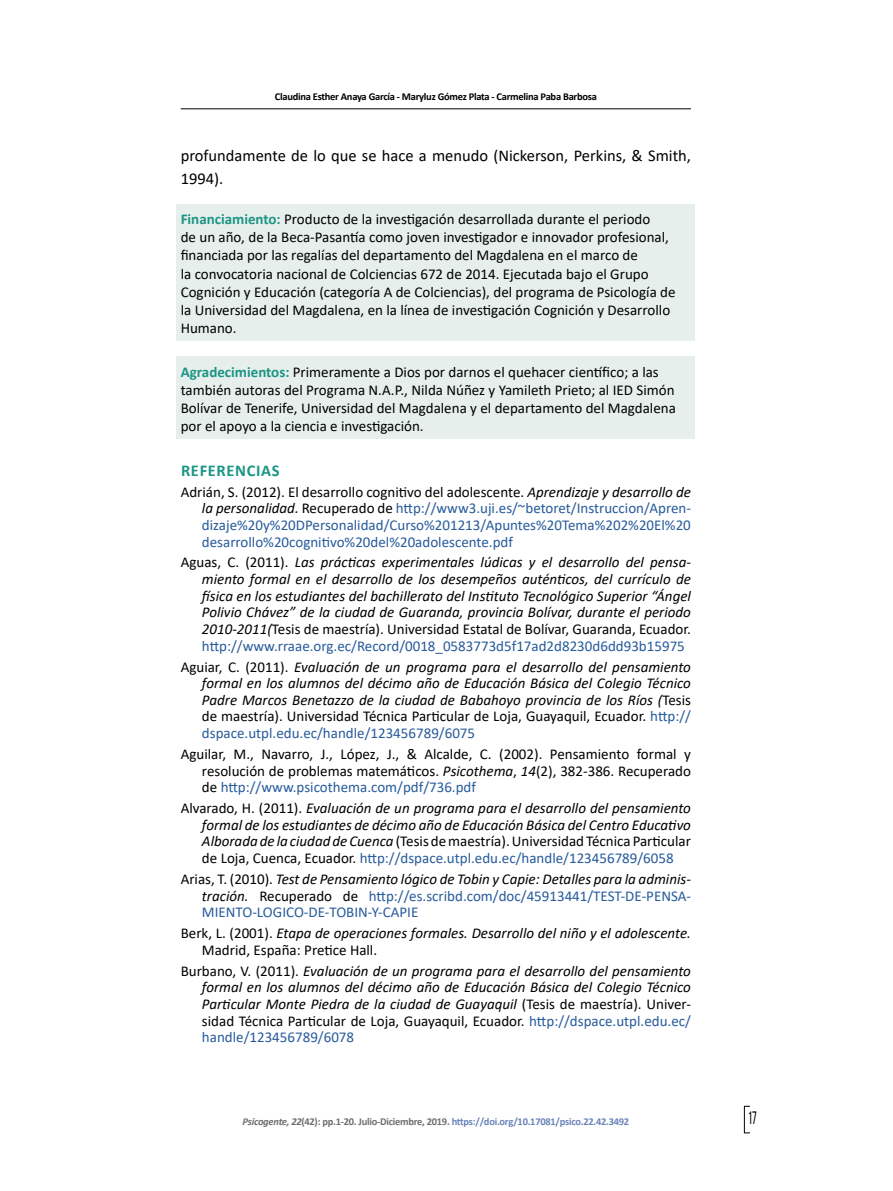
<style>
.page{position:relative;width:893px;height:1191px;background:#fff}
.page>*{position:absolute;margin:0;border:0;box-sizing:border-box;transform-origin:0 0}
.t1{font:18px "Bebas Neue";color:#000;scale:.67 1}
.t2{font:16.5px/22.6px "Calibri";color:#000}
.t3{font:700 16.5px "Calibri";letter-spacing:.04em;color:#1b9584}
.t4{font:italic 15px/16.6px "Calibri";color:#000;text-align:justify}
.t5{font:15px/18.1px "Calibri";color:#000}
.t6{font:15px/16.6px "Calibri";color:#275b9b;text-align:justify}
.t7{font:700 10.5px "Calibri";letter-spacing:-.025em;color:#6b84b9}
.t8{font:700 10.5px "Calibri";letter-spacing:-.025em;color:#000}
.s1{font-weight:700;color:#1b9584}
.s2{color:#000}
.s3{font-style:italic;color:#000}
.s4{font-style:normal}
.s5{font-style:normal;color:#275b9b}
.s6{font-style:italic}
.s7{color:#275b9b}
.s8{font-style:italic;color:#706f6f}
.s9{color:#706f6f}
</style>
<div class="page">
<hr style="left:181px;top:108px;width:510px;height:1px;background:#000">
<div style="left:744px;top:1106px;width:6px;height:27px;border:1px solid #000"></div>
<div style="left:176px;top:204px;width:519px;height:137px;background:#e7efed"></div>
<div style="left:176px;top:357px;width:519px;height:82px;background:#e7efed"></div>
<p class="t8" style="left:275px;top:89px;width:324px">Claudina Esther Anaya García - Maryluz Gómez Plata - Carmelina Paba Barbosa</p>
<p class="t2" style="left:181px;top:144px;width:512px">profundamente de lo que se hace a menudo (Nickerson, Perkins, &amp; Smith,<br>1994).</p>
<p class="t5" style="left:181px;top:210px;width:496px"><span class="s1">Financiamiento:</span> Producto de la investigación desarrollada durante el periodo<br>de un año, de la Beca-Pasantía como joven investigador e innovador profesional, financiada por las regalías del departamento del Magdalena en el marco de<br>la convocatoria nacional de Colciencias 672 de 2014. Ejecutada bajo el Grupo Cognición y Educación (categoría A de Colciencias), del programa de Psicología de la Universidad del Magdalena, en la línea de investigación Cognición y Desarrollo Humano.</p>
<p class="t5" style="left:181px;top:362px;width:497px"><span class="s1">Agradecimientos:</span> Primeramente a Dios por darnos el quehacer científico; a las también autoras del Programa N.A.P., Nilda Núñez y Yamileth Prieto; al IED Simón Bolívar de Tenerife, Universidad del Magdalena y el departamento del Magdalena por el apoyo a la ciencia e investigación.</p>
<p class="t3" style="left:181px;top:458px;width:100px">REFERENCIAS</p>
<p class="t6" style="left:202px;top:483px;width:490px;text-indent:-21px"><span class="s2">Adrián, S. (2012). El desarrollo cognitivo del adolescente.</span> <span class="s3">Aprendizaje y desarrollo de la personalidad.</span> <span class="s2">Recuperado de</span> http://www3.uji.es/~betoret/Instruccion/Apren&shy;dizaje%20y%20DPersonalidad/Curso%201213/Apuntes%20Tema%202%20El%20 desarrollo%20cognitivo%20del%20adolescente.pdf</p>
<p class="t4" style="left:202px;top:553px;width:490px;text-indent:-21px"><span class="s4">Aguas, C. (2011).</span> Las prácticas experimentales lúdicas y el desarrollo del pensa&shy;miento formal en el desarrollo de los desempeños auténticos, del currículo de física en los estudiantes del bachillerato del Instituto Tecnológico Superior “Ángel Polivio Chávez” de la ciudad de Guaranda, provincia Bolívar, durante el periodo 2010-2011(<span class="s4">Tesis de maestría). Universidad Estatal de Bolívar, Guaranda, Ecuador. </span><span class="s5">http://www.rraae.org.ec/Record/0018_0583773d5f17ad2d8230d6dd93b15975</span></p>
<p class="t4" style="left:202px;top:657px;width:490px;text-indent:-21px"><span class="s4">Aguiar, C. (2011).</span> Evaluación de un programa para el desarrollo del pensamiento formal en los alumnos del décimo año de Educación Básica del Colegio Técnico Padre Marcos Benetazzo de la ciudad de Babahoyo provincia de los Ríos (<span class="s4">Tesis de maestría). Universidad Técnica Particular de Loja, Guayaquil, Ecuador.</span> <span class="s5">http:// dspace.utpl.edu.ec/handle/123456789/6075</span></p>
<p class="t5" style="left:202px;top:745px;width:490px;line-height:16.6px;text-align:justify;text-indent:-21px">Aguilar, M., Navarro, J., López, J., &amp; Alcalde, C. (2002). Pensamiento formal y resolución de problemas matemáticos. <span class="s6">Psicothema</span>, <span class="s6">14</span>(2), 382-386. Recuperado de <span class="s7">http://www.psicothema.com/pdf/736.pdf</span></p>
<p class="t4" style="left:202px;top:799px;width:490px;text-indent:-21px"><span class="s4">Alvarado, H. (2011).</span> Evaluación de un programa para el desarrollo del pensamiento formal de los estudiantes de décimo año de Educación Básica del Centro Educativo Alborada de la ciudad de Cuenca <span class="s4">(Tesis de maestría). Universidad Técnica Particular de Loja, Cuenca, Ecuador.</span> <span class="s5">http://dspace.utpl.edu.ec/handle/123456789/6058</span></p>
<p class="t6" style="left:202px;top:870px;width:490px;text-indent:-21px"><span class="s2">Arias, T. (2010).</span> <span class="s3">Test de Pensamiento lógico de Tobin y Capie: Detalles para la adminis&shy;tración.</span> <span class="s2">Recuperado de</span> http://es.scribd.com/doc/45913441/TEST-DE-PENSA-MIENTO-LOGICO-DE-TOBIN-Y-CAPIE</p>
<p class="t4" style="left:202px;top:924px;width:490px;text-indent:-21px"><span class="s4">Berk, L. (2001).</span> Etapa de operaciones formales. Desarrollo del niño y el adolescente.<br><span class="s4">Madrid, España: Pretice Hall.</span></p>
<p class="t4" style="left:202px;top:961px;width:490px;text-indent:-21px"><span class="s4">Burbano, V. (2011).</span> Evaluación de un programa para el desarrollo del pensamiento formal en los alumnos del décimo año de Educación Básica del Colegio Técnico Particular Monte Piedra de la ciudad de Guayaquil <span class="s4">(Tesis de maestría). Univer&shy;sidad Técnica Particular de Loja, Guayaquil, Ecuador.</span> <span class="s5">http://dspace.utpl.edu.ec/ handle/123456789/6078</span></p>
<p class="t7" style="left:243px;top:1114px;width:388px"><span class="s8">Psicogente, 22</span><span class="s9">(42): pp.1-20. Julio-Diciembre, 2019.</span> https://doi.org/10.17081/psico.22.42.3492</p>
<p class="t1" style="left:748px;top:1108px;width:14px">17</p>
</div>
